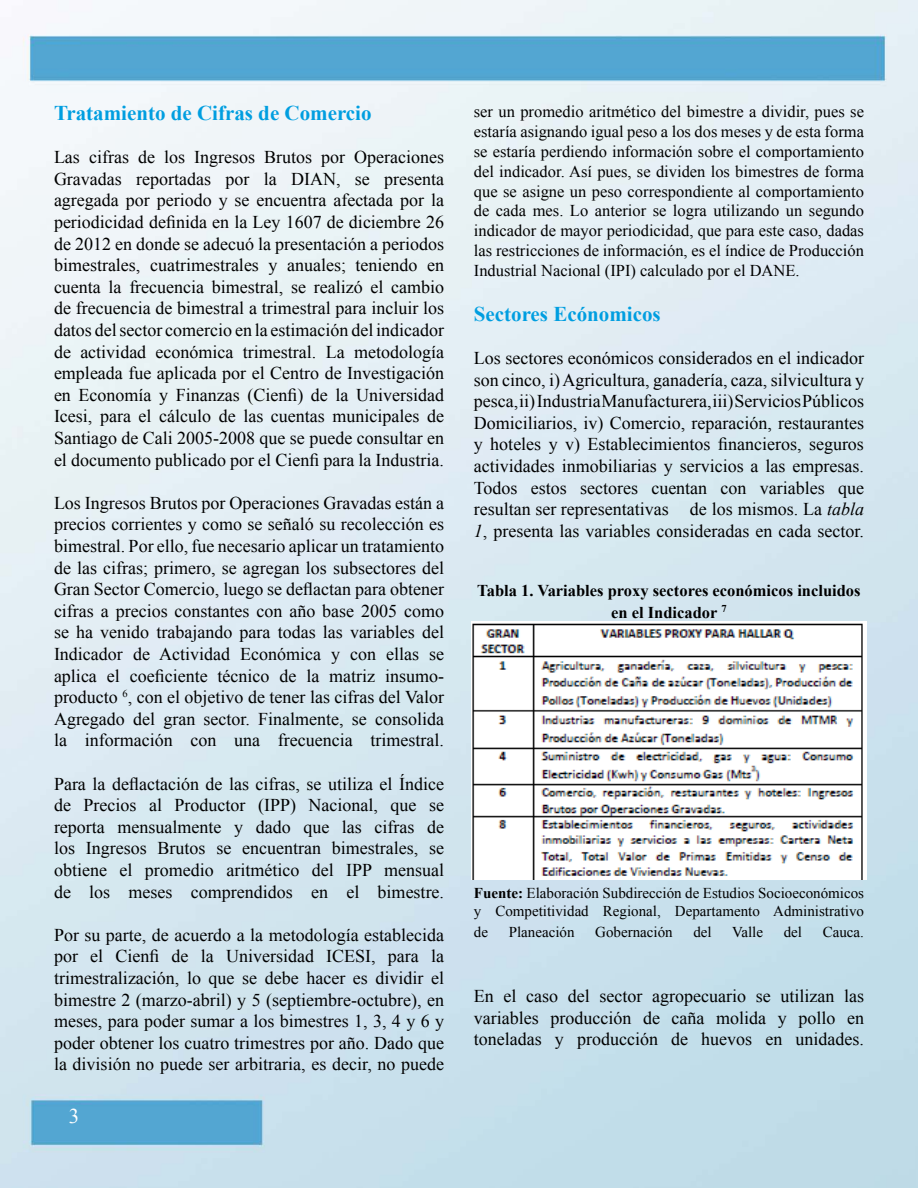
<style>
.page{position:relative;width:918px;height:1188px;background:#fff}
.page>*{position:absolute;margin:0;border:0;box-sizing:border-box;transform-origin:0 0}
.t1{font:700 21px "Times New Roman";color:#009ee0}
.t2{font:21px "Times New Roman";color:#fff}
.t3{font:18px/21.6px "Times New Roman";color:#000;text-align:justify}
.t4{font:16.5px/19.8px "Times New Roman";color:#000;text-align:justify}
.t5{font:700 16.5px/21.6px "Times New Roman";color:#000;text-align:center}
.t6{font:15px/18px "Times New Roman";color:#000}
.s1{font-style:italic}
.s2{font-weight:700}
</style>
<div class="page">
<img style="left:0;top:0;width:918px;height:1188px">
<img style="left:471px;top:621px;width:396px;height:259px">
<p class="t1" style="left:54px;top:99px;width:319px">Tratamiento de Cifras de Comercio</p>
<p class="t3" style="left:54px;top:146px;width:392px">Las cifras de los Ingresos Brutos por Operaciones Gravadas reportadas por la DIAN, se presenta agregada por periodo y se encuentra afectada por la periodicidad definida en la Ley 1607 de diciembre 26 de 2012 en donde se adecuó la presentación a periodos bimestrales, cuatrimestrales y anuales; teniendo en cuenta la frecuencia bimestral, se realizó el cambio de frecuencia de bimestral a trimestral para incluir los datos del sector comercio en la estimación del indicador de actividad económica trimestral. La metodología empleada fue aplicada por el Centro de Investigación en Economía y Finanzas (Cienfi) de la Universidad Icesi, para el cálculo de las cuentas municipales de Santiago de Cali 2005-2008 que se puede consultar en el documento publicado por el Cienfi para la Industria.</p>
<p class="t3" style="left:54px;top:492px;width:392px">Los Ingresos Brutos por Operaciones Gravadas están a precios corrientes y como se señaló su recolección es bimestral. Por ello, fue necesario aplicar un tratamiento de las cifras; primero, se agregan los subsectores del Gran Sector Comercio, luego se deflactan para obtener cifras a precios constantes con año base 2005 como se ha venido trabajando para todas las variables del Indicador de Actividad Económica y con ellas se aplica el coeficiente técnico de la matriz insumo&shy;producto <sup>6</sup>, con el objetivo de tener las cifras del Valor Agregado del gran sector. Finalmente, se consolida la información con una frecuencia trimestral.</p>
<p class="t3" style="left:54px;top:773px;width:392px">Para la deflactación de las cifras, se utiliza el Índice de Precios al Productor (IPP) Nacional, que se reporta mensualmente y dado que las cifras de los Ingresos Brutos se encuentran bimestrales, se obtiene el promedio aritmético del IPP mensual de los meses comprendidos en el bimestre.</p>
<p class="t3" style="left:54px;top:924px;width:392px">Por su parte, de acuerdo a la metodología establecida por el Cienfi de la Universidad ICESI, para la trimestralización, lo que se debe hacer es dividir el bimestre 2 (marzo-abril) y 5 (septiembre-octubre), en meses, para poder sumar a los bimestres 1, 3, 4 y 6 y poder obtener los cuatro trimestres por año. Dado que la división no puede ser arbitraria, es decir, no puede</p>
<p class="t2" style="left:69px;top:1102px;width:12px">3</p>
<p class="t4" style="left:474px;top:102px;width:392px">ser un promedio aritmético del bimestre a dividir, pues se estaría asignando igual peso a los dos meses y de esta forma se estaría perdiendo información sobre el comportamiento del indicador. Así pues, se dividen los bimestres de forma que se asigne un peso correspondiente al comportamiento de cada mes. Lo anterior se logra utilizando un segundo indicador de mayor periodicidad, que para este caso, dadas las restricciones de información, es el índice de Producción Industrial Nacional (IPI) calculado por el DANE.</p>
<p class="t1" style="left:474px;top:299px;width:188px">Sectores Ecónomicos</p>
<p class="t3" style="left:474px;top:347px;width:392px">Los sectores económicos considerados en el indicador son cinco, i) Agricultura, ganadería, caza, silvicultura y pesca, ii) Industria Manufacturera, iii) Servicios Públicos Domiciliarios, iv) Comercio, reparación, restaurantes y hoteles y v) Establecimientos financieros, seguros actividades inmobiliarias y servicios a las empresas.<br>Todos estos sectores cuentan con variables que resultan ser representativas de los mismos. La <span class="s1">tabla 1</span>, presenta las variables consideradas en cada sector.</p>
<p class="t5" style="left:477px;top:579px;width:385px">Tabla 1. Variables proxy sectores económicos incluidos en el Indicador <sup>7</sup></p>
<p class="t6" style="left:474px;top:883px;width:392px"><span class="s2">Fuente:</span> Elaboración Subdirección de Estudios Socioeconómicos y Competitividad Regional, Departamento Administrativo</p>
<p class="t6" style="left:474px;top:923px;width:16px">de</p>
<p class="t6" style="left:509px;top:923px;width:67px">Planeación</p>
<p class="t6" style="left:595px;top:923px;width:79px">Gobernación</p>
<p class="t6" style="left:693px;top:923px;width:20px">del</p>
<p class="t6" style="left:732px;top:923px;width:32px">Valle</p>
<p class="t6" style="left:784px;top:923px;width:20px">del</p>
<p class="t6" style="left:823px;top:923px;width:43px">Cauca.</p>
<p class="t3" style="left:474px;top:985px;width:392px">En el caso del sector agropecuario se utilizan las variables producción de caña molida y pollo en toneladas y producción de huevos en unidades.</p>
</div>
